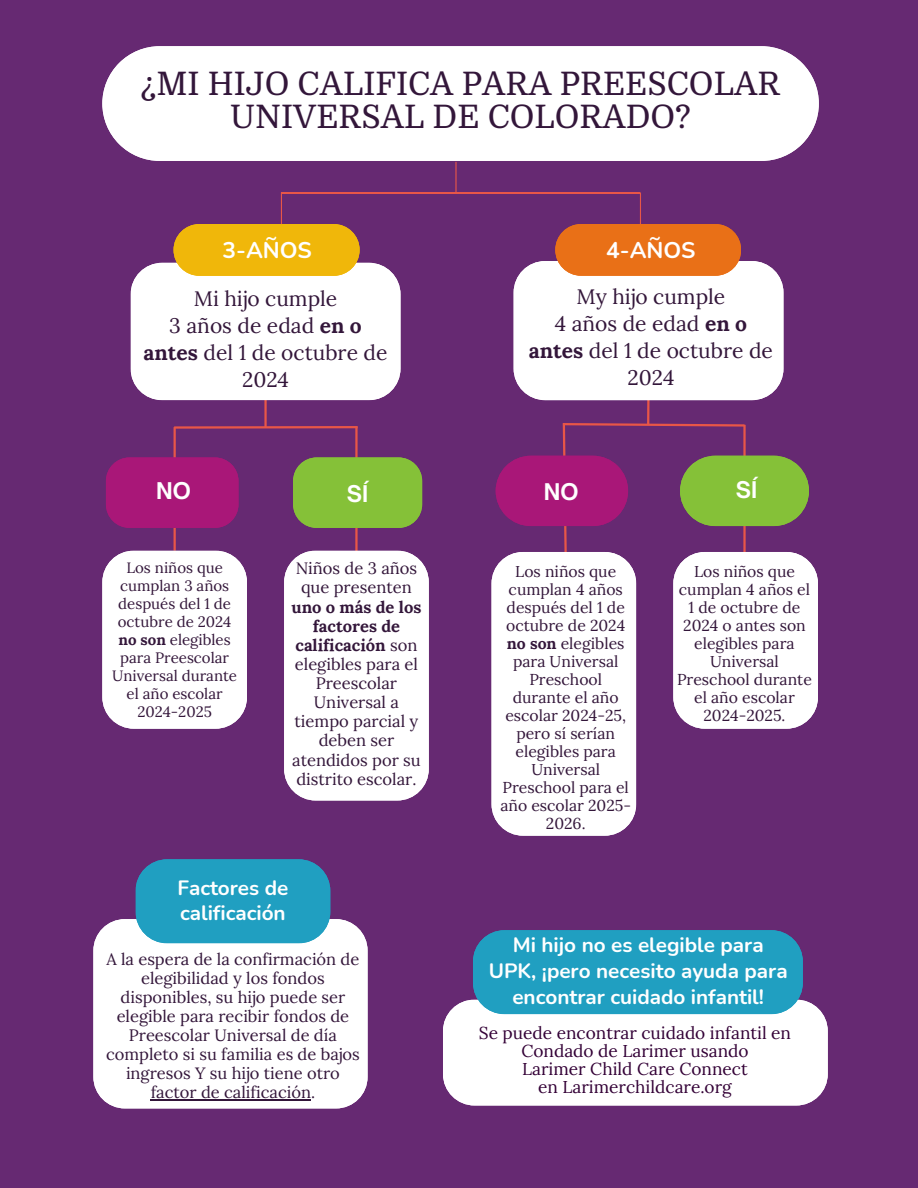
<style>
.page{position:relative;width:918px;height:1188px;background:#662972}
.page>*{position:absolute;margin:0;border:0;box-sizing:border-box;transform-origin:0 0}
.t1{font:32.4px/33.8px "Domine";color:#33163a;text-align:center}
.t2{font:700 22.8px "Nunito";color:#fff}
.t3{font:700 22.65px "Nunito";color:#fff}
.t4{font:700 22.05px "Open Sauce One";color:#fff}
.t5{font:21px/27px "Lora";color:#33163a;text-align:center}
.t6{font:700 20.7px/26px "Nunito";color:#fff;text-align:center}
.t7{font:17.25px/18px "Lora";color:#330036;text-align:center}
.t8{font:16.5px/19.2px "Lora";color:#33163a;text-align:center}
.t9{font:15.75px/18px "Lora";color:#33163a;text-align:center}
.t10{font:15px/18px "Lora";color:#33163a;text-align:center}
.s1{font-weight:700}
</style>
<div class="page">
<svg style="left:443px;top:930px;width:385px;height:175px;background:#9ac8db"></svg>
<div style="left:102px;top:46px;width:717px;height:115px;background:#fff"></div>
<hr style="left:455px;top:162px;width:2px;height:31px;background:#e85647">
<hr style="left:264px;top:388px;width:3px;height:39px;background:#e85647">
<svg style="left:131px;top:224px;width:269px;height:176px;background:#eeddc3"></svg>
<hr style="left:174px;top:427px;width:2px;height:124px;background:#e85647">
<div style="left:106px;top:457px;width:133px;height:71px;background:#a91778"></div>
<div style="left:102px;top:551px;width:145px;height:177px;background:#fff"></div>
<hr style="left:355px;top:426px;width:3px;height:126px;background:#e85647">
<div style="left:284px;top:551px;width:145px;height:249px;background:#fff"></div>
<div style="left:293px;top:457px;width:129px;height:71px;background:#85c138"></div>
<hr style="left:174px;top:426px;width:184px;height:3px;background:#e85647">
<hr style="left:647px;top:383px;width:3px;height:41px;background:#e85647">
<svg style="left:492px;top:421px;width:326px;height:414px"></svg>
<hr style="left:281px;top:193px;width:358px;height:1px;background:#e85647">
<hr style="left:281px;top:193px;width:1px;height:31px;background:#e85647">
<hr style="left:640px;top:192px;width:1px;height:32px;background:#e85647">
<svg style="left:514px;top:224px;width:269px;height:176px;background:#edd0c6"></svg>
<div style="left:93px;top:919px;width:275px;height:189px;background:#fff"></div>
<div style="left:136px;top:859px;width:194px;height:84px;background:#209fc1"></div>
<hr style="left:151px;top:1100px;width:160px;height:1px;background:#33163a">
<h5 class="t1" style="left:141px;top:67px;width:641px">¿MI HIJO CALIFICA PARA PREESCOLAR<br>UNIVERSAL DE COLORADO?</h5>
<h2 class="t2" style="left:223px;top:235px;width:91px">3-AÑOS</h2>
<h2 class="t5" style="left:144px;top:284px;width:245px">Mi hijo cumple<br>3 años de edad <span class="s1">en o antes</span> del 1 de octubre de<br>2024</h2>
<h2 class="t4" style="left:156px;top:477px;width:36px">NO</h2>
<h2 class="t4" style="left:347px;top:480px;width:23px">SÍ</h2>
<p class="t10" style="left:118px;top:559px;width:115px">Los niños que cumplan 3 años después del 1 de octubre de 2024</p>
<h5 class="t10" style="left:112px;top:631px;width:126px"><span class="s1">no son</span> elegibles para Preescolar<br>Universal durante el año escolar<br>2024-2025</h5>
<p class="t8" style="left:291px;top:559px;width:131px">Niños de 3 años que presenten <span class="s1">uno o más de los factores de calificación</span> son elegibles para el<br>Preescolar<br>Universal a tiempo parcial y deben ser atendidos por su distrito escolar.</p>
<h5 class="t6" style="left:177px;top:875px;width:113px;text-align:left">Factores de calificación</h5>
<h3 class="t8" style="left:106px;top:949px;width:255px">A la espera de la confirmación de elegibilidad y los fondos disponibles, su hijo puede ser elegible para recibir fondos de<br>Preescolar Universal de día completo si su familia es de bajos ingresos Y su hijo tiene otro factor de calificación.</h3>
<h1 class="t3" style="left:606px;top:235px;width:91px">4-AÑOS</h1>
<p class="t5" style="left:529px;top:283px;width:245px">My hijo cumple<br>4 años de edad <span class="s1">en o antes</span> del 1 de octubre de<br>2024</p>
<h2 class="t4" style="left:544px;top:478px;width:36px">NO</h2>
<h2 class="t4" style="left:736px;top:475px;width:23px">SÍ</h2>
<h4 class="t9" style="left:500px;top:562px;width:132px">Los niños que cumplan 4 años después del 1 de octubre de 2024 <span class="s1">no son</span> elegibles para Universal<br>Preschool durante el año escolar 2024-25, pero sí serían elegibles para<br>Universal<br>Preschool para el año escolar 2025-<br>2026.</h4>
<h4 class="t9" style="left:677px;top:562px;width:136px">Los niños que cumplan 4 años el<br>1 de octubre de<br>2024 o antes son elegibles para<br>Universal<br>Preschool durante el año escolar<br>2024-2025.</h4>
<h5 class="t6" style="left:489px;top:933px;width:300px">Mi hijo no es elegible para<br>UPK, ¡pero necesito ayuda para encontrar cuidado infantil!</h5>
<h3 class="t7" style="left:479px;top:1023px;width:314px">Se puede encontrar cuidado infantil en<br>Condado de Larimer usando<br>Larimer Child Care Connect<br>en Larimerchildcare.org</h3>
</div>
